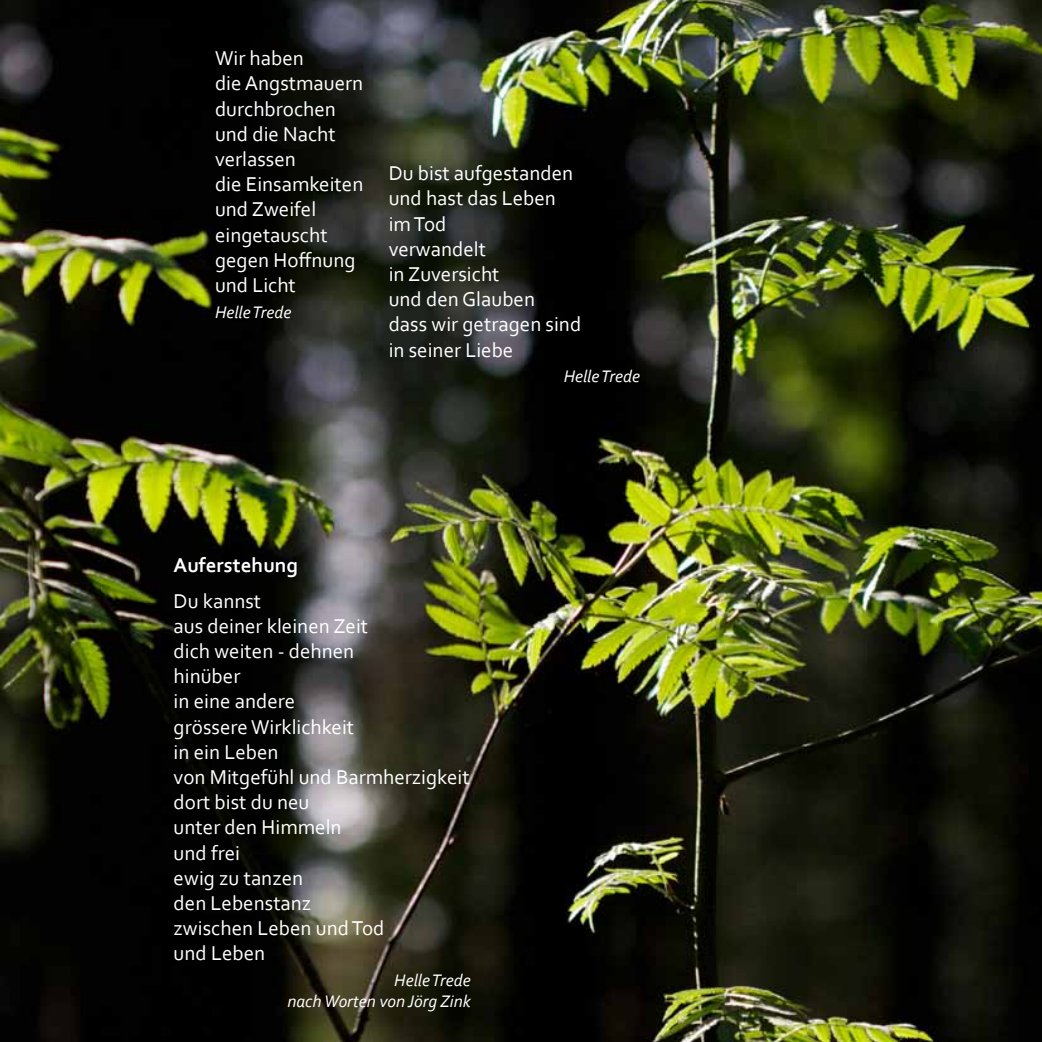
<style>
.page{position:relative;width:1042px;height:1042px;background:#fff}
.page>*{position:absolute;margin:0;border:0;box-sizing:border-box;transform-origin:0 0}
.t1{font:21px/25.2px "Corbel";color:#fff}
.t2{font:700 21px "Corbel";color:#fff}
.t3{font:italic 17.5px/21px "Corbel";color:#fff;text-align:right}
</style>
<div class="page">
<img style="left:0;top:0;width:1042px;height:1042px">
<p class="t1" style="left:215px;top:45px;width:150px">Wir haben<br>die Angstmauern durchbrochen und die Nacht verlassen<br>die Einsamkeiten und Zweifel eingetauscht gegen Hoffnung und Licht</p>
<p class="t3" style="left:215px;top:301px;width:78px">Helle Trede</p>
<p class="t1" style="left:389px;top:160px;width:194px">Du bist aufgestanden und hast das Leben im Tod<br>verwandelt<br>in Zuversicht<br>und den Glauben<br>dass wir getragen sind in seiner Liebe</p>
<p class="t3" style="left:564px;top:365px;width:78px">Helle Trede</p>
<p class="t2" style="left:174px;top:552px;width:126px">Auferstehung</p>
<p class="t1" style="left:174px;top:587px;width:297px">Du kannst<br>aus deiner kleinen Zeit<br>dich weiten - dehnen<br>hinüber<br>in eine andere<br>grössere Wirklichkeit<br>in ein Leben<br>von Mitgefühl und Barmherzigkeit dort bist du neu<br>unter den Himmeln<br>und frei<br>ewig zu tanzen<br>den Lebenstanz<br>zwischen Leben und Tod<br>und Leben</p>
<p class="t3" style="left:287px;top:969px;width:185px">Helle Trede<br>nach Worten von Jörg Zink</p>
</div>
